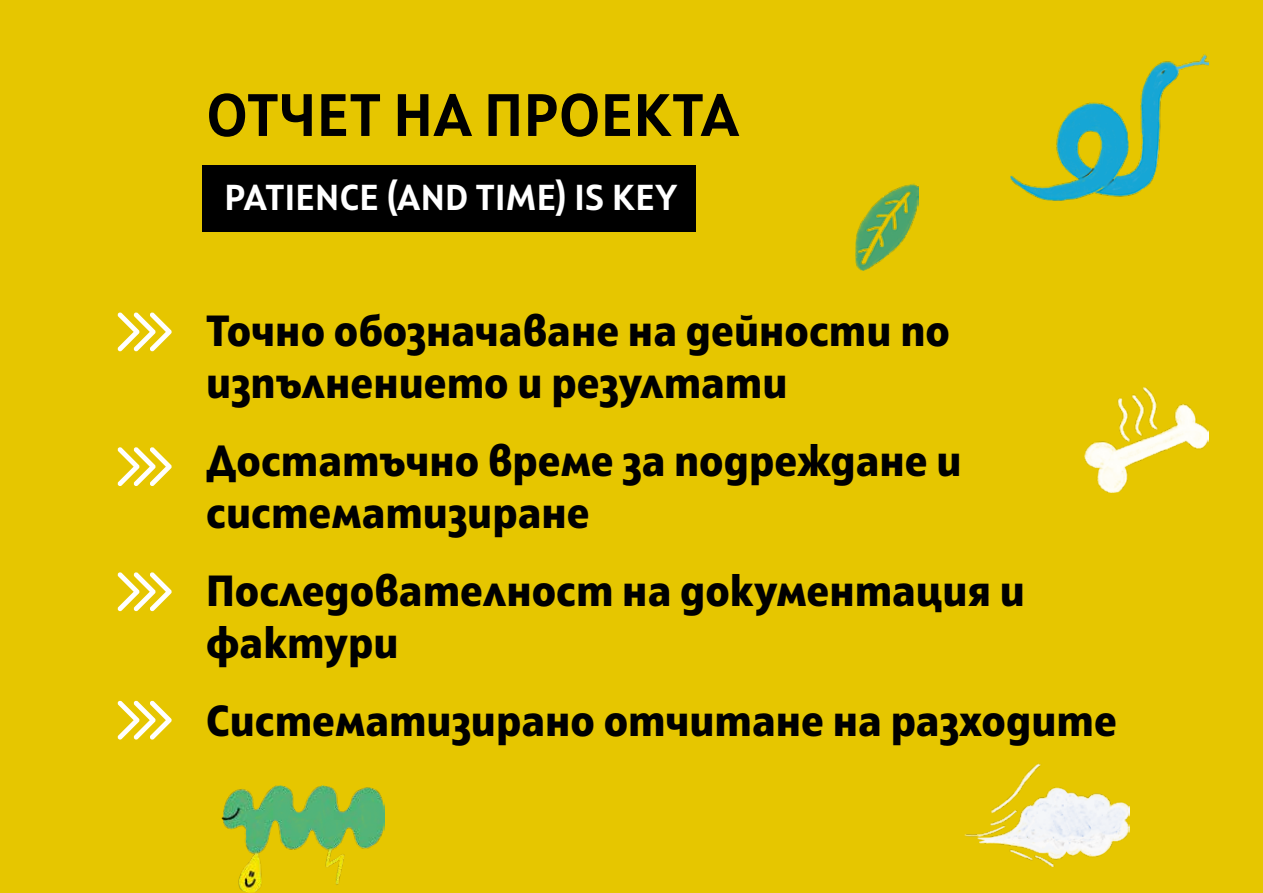
<style>
.page{position:relative;width:1263px;height:893px;background:#e6c600}
.page>*{position:absolute;margin:0;border:0;box-sizing:border-box;transform-origin:0 0}
.t1{font:700 59.7px "Squad";letter-spacing:.01em;color:#000}
.t2{font:800 43.5px/52.2px "Squad";color:#000}
.t3{font:700 36px "Squad";letter-spacing:.01em;color:#fff}
</style>
<div class="page">
<svg style="left:117px;top:312px;width:55px;height:39px"></svg>
<svg style="left:117px;top:447px;width:55px;height:39px"></svg>
<svg style="left:117px;top:572px;width:55px;height:39px"></svg>
<svg style="left:117px;top:700px;width:55px;height:40px"></svg>
<div style="left:202px;top:165px;width:494px;height:67px;background:#000"></div>
<img style="left:1010px;top:54px;width:199px;height:149px">
<img style="left:1084px;top:387px;width:125px;height:105px">
<img style="left:855px;top:183px;width:63px;height:87px">
<img style="left:964px;top:763px;width:166px;height:103px">
<img style="left:222px;top:786px;width:163px;height:106px">
<h1 class="t1" style="left:206px;top:77px;width:534px">ОТЧЕТ НА ПРОЕКТА</h1>
<p class="t3" style="left:224px;top:175px;width:455px">PATIENCE (AND TIME) IS KEY</p>
<p class="t2" style="left:206px;top:304px;width:745px">Точно обозначаване на дейности по изпълнението и резултати</p>
<p class="t2" style="left:206px;top:434px;width:757px">Достатъчно време за подреждане и систематизиране</p>
<p class="t2" style="left:206px;top:564px;width:820px">Последователност на документация и фактури</p>
<p class="t2" style="left:206px;top:694px;width:912px">Систематизирано отчитане на разходите</p>
</div>
